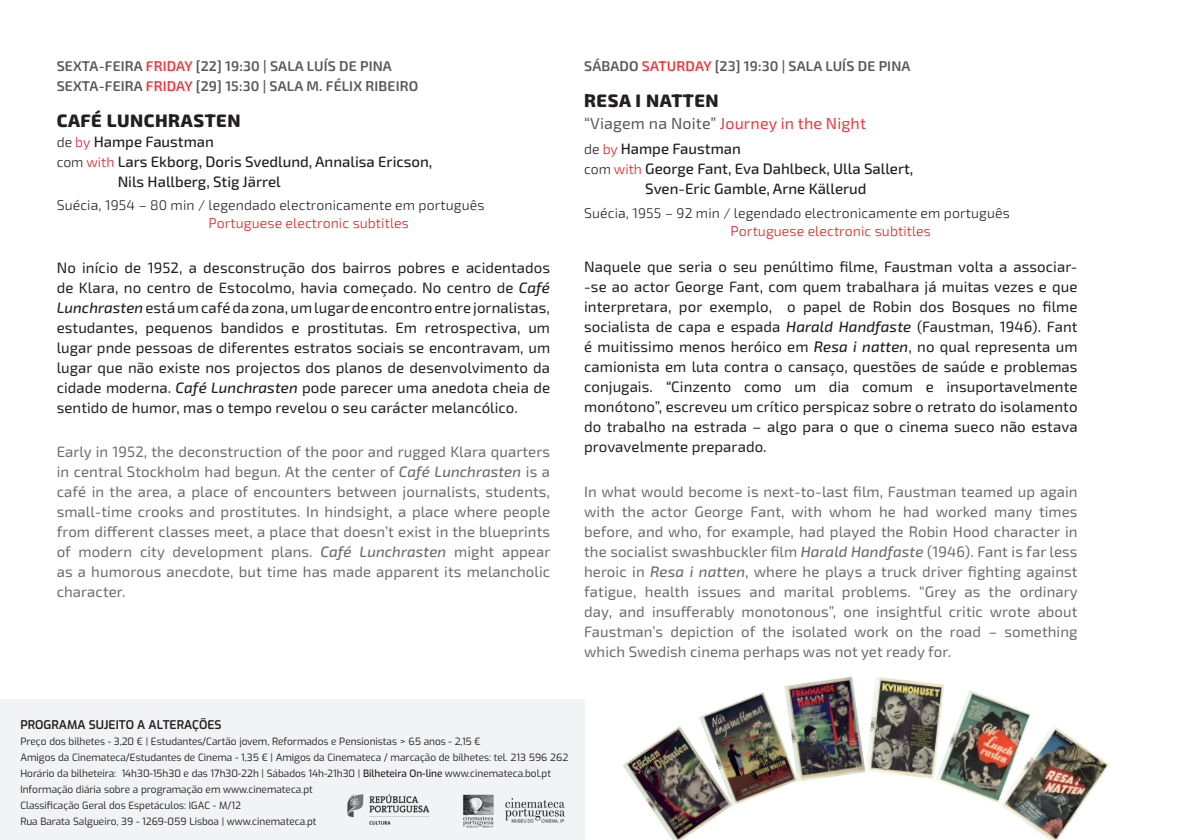
<style>
.page{position:relative;width:1191px;height:840px;background:#fff}
.page>*{position:absolute;margin:0;border:0;box-sizing:border-box;transform-origin:0 0}
.t1{font:800 18px "Exo 2";letter-spacing:.03em;color:#231f20}
.t2{font:16px "Exo 2";letter-spacing:.01em;color:#e83c3e}
.t3{font:15px/20px "Exo 2";letter-spacing:.005em;color:#231f20;text-align:justify}
.t4{font:15px/20px "Exo 2";letter-spacing:.005em;color:#6c6d70;text-align:justify}
.t5{font:500 15px "Exo 2";color:#231f20}
.t6{font:600 14px/20px "Exo 2";letter-spacing:.01em;color:#57585a}
.t7{font:300 14px "Exo 2";letter-spacing:.01em;color:#231f20}
.t8{font:300 14px "Exo 2";letter-spacing:.01em;color:#e11e25}
.t9{font:600 12px "Exo";color:#231f20}
.t10{font:10px/16px "Exo";color:#231f20}
.s1{color:#e83c3e}
.s2{font-weight:300;font-size:14px}
.s3{font-weight:300;font-size:14px;color:#e11e25}
.s4{font-weight:500;font-style:italic}
.s5{color:#57585a}
.s6{font-weight:500}
</style>
<div class="page">
<div style="left:0;top:699px;width:584px;height:140px;background:#f2f3f4"></div>
<img style="left:347px;top:794px;width:217px;height:34px">
<img style="left:623px;top:726px;width:110px;height:113px">
<img style="left:699px;top:692px;width:97px;height:113px">
<img style="left:1002px;top:725px;width:107px;height:114px">
<img style="left:936px;top:690px;width:95px;height:113px">
<img style="left:865px;top:677px;width:79px;height:101px">
<img style="left:784px;top:676px;width:81px;height:105px">
<p class="t6" style="left:57px;top:55px;width:363px">SEXTA-FEIRA <span class="s1">FRIDAY</span> [22] 19:30 | SALA LUÍS DE PINA<br>SEXTA-FEIRA <span class="s1">FRIDAY</span> [29] 15:30 | SALA M. FÉLIX RIBEIRO</p>
<p class="t1" style="left:57px;top:106px;width:185px">CAFÉ LUNCHRASTEN</p>
<p class="t5" style="left:57px;top:131px;width:159px"><span class="s2">de</span> <span class="s3">by</span> Hampe Faustman</p>
<p class="t5" style="left:57px;top:151px;width:377px"><span class="s2">com</span> <span class="s3">with</span> Lars Ekborg, Doris Svedlund, Annalisa Ericson,</p>
<p class="t5" style="left:118px;top:171px;width:165px">Nils Hallberg, Stig Järrel</p>
<p class="t7" style="left:57px;top:196px;width:429px">Suécia, 1954 – 80 min / legendado electronicamente em português</p>
<p class="t8" style="left:209px;top:214px;width:202px">Portuguese electronic subtitles</p>
<p class="t3" style="left:57px;top:257px;width:495px">No início de 1952, a desconstrução dos bairros pobres e acidentados de Klara, no centro de Estocolmo, havia começado. No centro de <span class="s4">Café Lunchrasten</span> está um café da zona, um lugar de encontro entre jornalistas, estudantes, pequenos bandidos e prostitutas. Em retrospectiva, um lugar pnde pessoas de diferentes estratos sociais se encontravam, um lugar que não existe nos projectos dos planos de desenvolvimento da cidade moderna. <span class="s4">Café Lunchrasten</span> pode parecer uma anedota cheia de sentido de humor, mas o tempo revelou o seu carácter melancólico.</p>
<p class="t4" style="left:57px;top:441px;width:495px">Early in 1952, the deconstruction of the poor and rugged Klara quarters in central Stockholm had begun. At the center of <span class="s4">Café Lunchrasten</span> is a café in the area, a place of encounters between journalists, students, small-time crooks and prostitutes. In hindsight, a place where people from different classes meet, a place that doesn’t exist in the blueprints of modern city development plans. <span class="s4">Café Lunchrasten</span> might appear as a humorous anecdote, but time has made apparent its melancholic character.</p>
<p class="t6" style="left:584px;top:55px;width:328px">SÁBADO <span class="s1">SATURDAY</span> [23] 19:30 | SALA LUÍS DE PINA</p>
<p class="t1" style="left:584px;top:86px;width:136px">RESA I NATTEN</p>
<p class="t2" style="left:584px;top:112px;width:283px"><span class="s5">“Viagem na Noite”</span> Journey in the Night</p>
<p class="t5" style="left:584px;top:138px;width:158px"><span class="s2">de</span> <span class="s3">by</span> Hampe Faustman</p>
<p class="t5" style="left:584px;top:158px;width:331px"><span class="s2">com</span> <span class="s3">with</span> George Fant, Eva Dahlbeck, Ulla Sallert,</p>
<p class="t5" style="left:645px;top:178px;width:223px">Sven-Eric Gamble, Arne Källerud</p>
<p class="t7" style="left:584px;top:203px;width:427px">Suécia, 1955 – 92 min / legendado electronicamente em português</p>
<p class="t8" style="left:730px;top:221px;width:202px">Portuguese electronic subtitles</p>
<p class="t3" style="left:584px;top:256px;width:495px">Naquele que seria o seu penúltimo filme, Faustman volta a associar--se ao actor George Fant, com quem trabalhara já muitas vezes e que interpretara, por exemplo, o papel de Robin dos Bosques no filme socialista de capa e espada <span class="s4">Harald Handfaste</span> (Faustman, 1946). Fant é muitissimo menos heróico em <span class="s4">Resa i natten</span>, no qual representa um camionista em luta contra o cansaço, questões de saúde e problemas conjugais. <span class="s4">“</span>Cinzento como um dia comum e insuportavelmente monótono”, escreveu um crítico perspicaz sobre o retrato do isolamento do trabalho na estrada – algo para o que o cinema sueco não estava provavelmente preparado.</p>
<p class="t4" style="left:584px;top:480px;width:495px">In what would become is next-to-last film, Faustman teamed up again with the actor George Fant, with whom he had worked many times before, and who, for example, had played the Robin Hood character in the socialist swashbuckler film <span class="s4">Harald Handfaste</span> (1946). Fant is far less heroic in <span class="s4">Resa i natten</span>, where he plays a truck driver fighting against fatigue, health issues and marital problems. “Grey as the ordinary day, and insufferably monotonous”, one insightful critic wrote about Faustman’s depiction of the isolated work on the road – something which Swedish cinema perhaps was not yet ready for.</p>
<p class="t9" style="left:20px;top:715px;width:203px">PROGRAMA SUJEITO A ALTERAÇÕES</p>
<p class="t10" style="left:20px;top:732px;width:549px">Preço dos bilhetes ‑ 3,20 € | Estudantes/Cartão jovem, Reformados e Pensionistas &gt; 65 anos ‑ 2,15 €<br>Amigos da Cinemateca/Estudantes de Cinema ‑ 1,35 € | Amigos da Cinemateca / marcação de bilhetes: tel. 213 596 262<br>Horário da bilheteira: 14h30-15h30 e das 17h30-22h | Sábados 14h-21h30 | <span class="s6">Bilheteira On‑line</span> www.cinemateca.bol.pt Informação diária sobre a programação em www.cinemateca.pt<br>Classificação Geral dos Espetáculos: IGAC - M/12<br>Rua Barata Salgueiro, 39 ‑ 1269‑059 Lisboa | www.cinemateca.pt</p>
</div>
